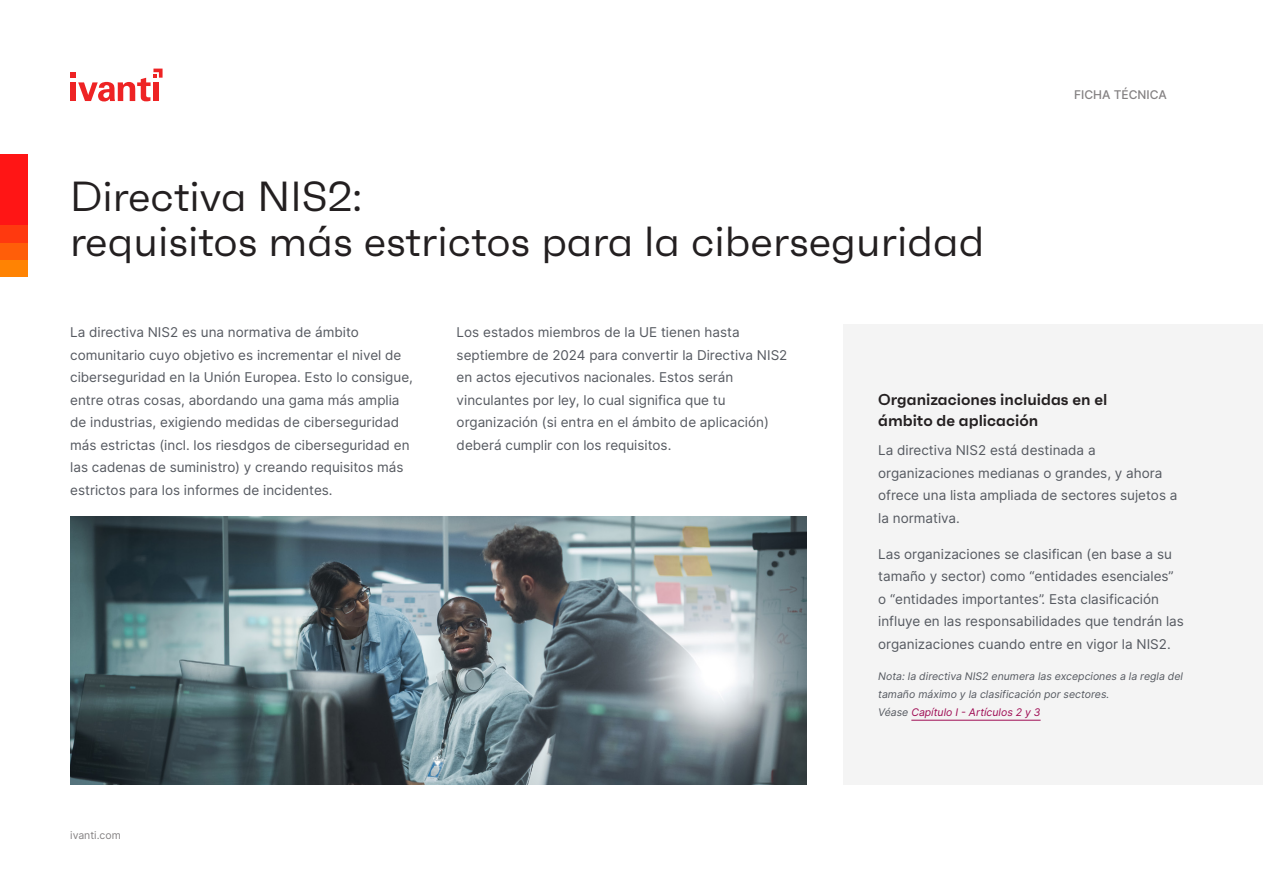
<style>
.page{position:relative;width:1263px;height:893px;background:#fff}
.page>*{position:absolute;margin:0;border:0;box-sizing:border-box;transform-origin:0 0}
.Main_title{font:42px/45px "Faktum";color:#231f20}
.Heading_2{font:600 15.75px/21px "Faktum";color:#231f20}
.t1{font:13.5px/22.5px "Inter";color:#555960}
.t2{font:500 12px "Inter";color:#848182}
.t3{font:italic 10.5px/18px "Inter";color:#555960}
.t4{font:10.5px "Inter";color:#848182}
.s1{color:#9f0c54}
</style>
<div class="page">
<div style="left:843px;top:324px;width:420px;height:461px;background:#f4f4f4"></div>
<hr style="left:911px;top:720px;width:129px;height:1px;background:#9f0c54">
<svg style="left:70px;top:69px;width:93px;height:32px"></svg>
<div style="left:153px;top:82px;width:6px;height:19px;background:#ee2324"></div>
<img style="left:70px;top:517px;width:736px;height:268px">
<div style="left:0;top:154px;width:27px;height:122px;background:#ff1515"></div>
<div style="left:0;top:259px;width:27px;height:17px;background:#ff8303"></div>
<div style="left:0;top:242px;width:27px;height:17px;background:#ff5e09"></div>
<div style="left:0;top:225px;width:27px;height:17px;background:#ff390f"></div>
<p class="Main_title" style="left:70px;top:174px;width:916px">Directiva NIS2:<br>requisitos más estrictos para la ciberseguridad</p>
<p class="t2" style="left:1074px;top:86px;width:94px">FICHA TÉCNICA</p>
<p class="t1" style="left:70px;top:321px;width:344px">La directiva NIS2 es una normativa de ámbito comunitario cuyo objetivo es incrementar el nivel de ciberseguridad en la Unión Europea. Esto lo consigue, entre otras cosas, abordando una gama más amplia de industrias, exigiendo medidas de ciberseguridad más estrictas (incl. los riesdgos de ciberseguridad en las cadenas de suministro) y creando requisitos más estrictos para los informes de incidentes.</p>
<p class="t1" style="left:457px;top:321px;width:332px">Los estados miembros de la UE tienen hasta septiembre de 2024 para convertir la Directiva NIS2 en actos ejecutivos nacionales. Estos serán vinculantes por ley, lo cual significa que tu organización (si entra en el ámbito de aplicación) deberá cumplir con los requisitos.</p>
<p class="t4" style="left:70px;top:828px;width:52px">ivanti.com</p>
<p class="Heading_2" style="left:878px;top:389px;width:231px">Organizaciones incluidas en el ámbito de aplicación</p>
<p class="t1" style="left:878px;top:439px;width:301px">La directiva NIS2 está destinada a organizaciones medianas o grandes, y ahora ofrece una lista ampliada de sectores sujetos a la normativa.</p>
<p class="t1" style="left:878px;top:542px;width:307px">Las organizaciones se clasifican (en base a su tamaño y sector) como “entidades esenciales” o “entidades importantes”. Esta clasificación influye en las responsabilidades que tendrán las organizaciones cuando entre en vigor la NIS2.</p>
<p class="t3" style="left:878px;top:667px;width:306px">Nota: la directiva NIS2 enumera las excepciones a la regla del tamaño máximo y la clasificación por sectores.<br>Véase <span class="s1">Capítulo I - Artículos 2 y 3</span></p>
</div>
